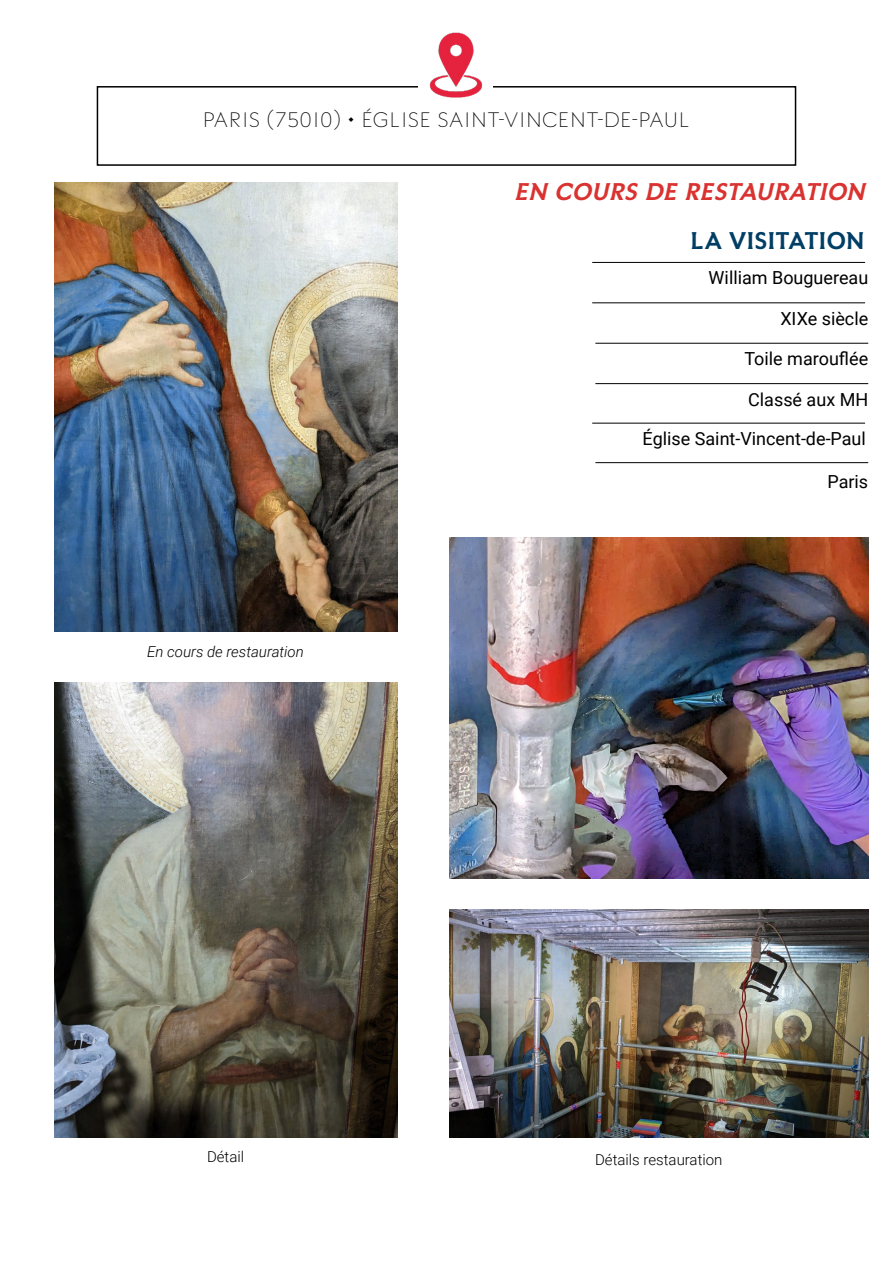
<style>
.page{position:relative;width:893px;height:1263px;background:#fff}
.page>*{position:absolute;margin:0;border:0;box-sizing:border-box;transform-origin:0 0}
.t1{font:italic 900 22.5px "Sauvegarde";color:#d93230}
.t2{font:900 22.5px "Sauvegarde";color:#003e66}
.t3{font:100 19.5px "Sauvegarde";color:#000}
.t4{font:18px/39.5px "Roboto";color:#000;text-align:right}
.t5{font:300 15px "Roboto";color:#000}
.t6{font:italic 300 15px "Roboto";color:#000}
</style>
<div class="page">
<div style="left:97px;top:86px;width:699px;height:80px;border:2px solid #000"></div>
<img style="left:418px;top:32px;width:75px;height:66px">
<hr style="left:592px;top:302px;width:273px;height:1px;background:#000">
<hr style="left:595px;top:343px;width:273px;height:1px;background:#000">
<hr style="left:595px;top:383px;width:273px;height:1px;background:#000">
<hr style="left:592px;top:423px;width:273px;height:1px;background:#000">
<hr style="left:592px;top:262px;width:273px;height:1px;background:#000">
<img style="left:449px;top:538px;width:419px;height:341px">
<hr style="left:595px;top:462px;width:273px;height:1px;background:#000">
<img style="left:54px;top:682px;width:343px;height:455px">
<img style="left:449px;top:910px;width:419px;height:227px">
<img style="left:54px;top:183px;width:343px;height:448px">
<p class="t3" style="left:203px;top:108px;width:489px">PARIS (75010) • ÉGLISE SAINT-VINCENT-DE-PAUL</p>
<p class="t1" style="left:514px;top:178px;width:353px">EN COURS DE RESTAURATION</p>
<p class="t2" style="left:690px;top:228px;width:174px">LA VISITATION</p>
<p class="t4" style="left:709px;top:258px;width:161px">William Bouguereau</p>
<p class="t4" style="left:780px;top:298px;width:89px">XIXe siècle</p>
<p class="t4" style="left:744px;top:338px;width:125px">Toile marouflée</p>
<p class="t4" style="left:643px;top:379px;width:227px">Classé aux MH<br>Église Saint-Vincent-de-Paul</p>
<p class="t6" style="left:147px;top:641px;width:158px">En cours de restauration</p>
<p class="t5" style="left:207px;top:1146px;width:39px">Détail</p>
<p class="t4" style="left:827px;top:461px;width:42px">Paris</p>
<p class="t5" style="left:595px;top:1149px;width:129px">Détails restauration</p>
</div>
